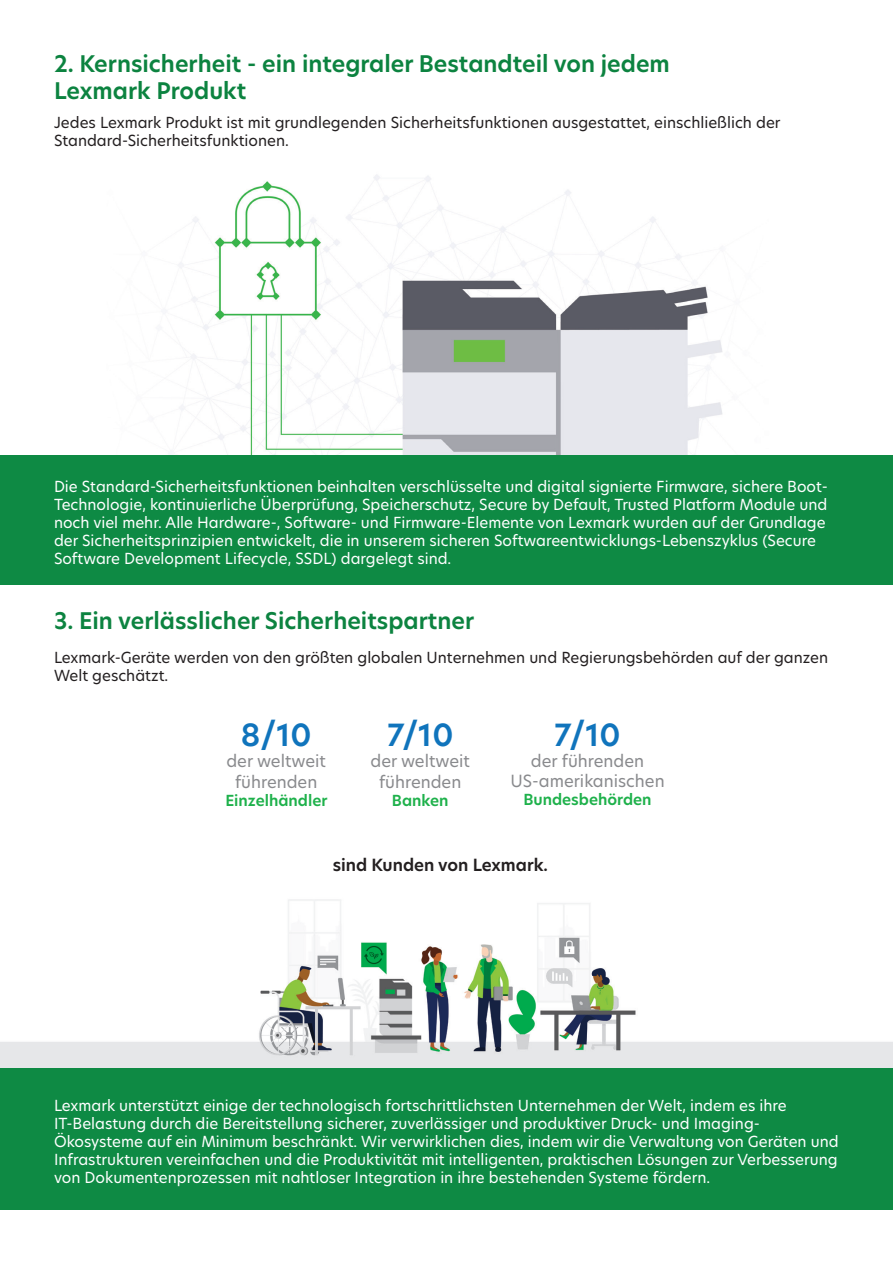
<style>
.page{position:relative;width:893px;height:1263px;background:#fff}
.page>*{position:absolute;margin:0;border:0;box-sizing:border-box;transform-origin:0 0}
.t1{font:600 30px "TP Hero";color:#1074bc}
.t2{font:600 22.5px/27px "TP Hero";color:#0c8340}
.t3{font:16.5px/21px "TP Hero";color:#898a8d;text-align:center}
.t4{font:600 16.5px "TP Hero";color:#231f20}
.t5{font:15px/18px "TP Hero";color:#fff}
.t6{font:15px/18px "TP Hero";color:#231f20}
.t7{font:600 15px "TP Hero";color:#1eb14b}
</style>
<div class="page">
<img style="left:170px;top:174px;width:553px;height:281px">
<div style="left:0;top:455px;width:893px;height:130px;background:#0e8a44"></div>
<img style="left:0;top:899px;width:893px;height:169px">
<div style="left:0;top:1068px;width:893px;height:141px;background:#0e8a44"></div>
<h2 class="t2" style="left:54px;top:50px;width:617px">2. Kernsicherheit - ein integraler Bestandteil von jedem<br>Lexmark Produkt</h2>
<p class="t6" style="left:54px;top:113px;width:728px">Jedes Lexmark Produkt ist mit grundlegenden Sicherheitsfunktionen ausgestattet, einschließlich der<br>Standard-Sicherheitsfunktionen.</p>
<p class="t5" style="left:54px;top:477px;width:775px">Die Standard-Sicherheitsfunktionen beinhalten verschlüsselte und digital signierte Firmware, sichere Boot-Technologie, kontinuierliche Überprüfung, Speicherschutz, Secure by Default, Trusted Platform Module und noch viel mehr. Alle Hardware-, Software- und Firmware-Elemente von Lexmark wurden auf der Grundlage der Sicherheitsprinzipien entwickelt, die in unserem sicheren Softwareentwicklungs-Lebenszyklus (Secure Software Development Lifecycle, SSDL) dargelegt sind.</p>
<h2 class="t2" style="left:54px;top:607px;width:422px">3. Ein verlässlicher Sicherheitspartner</h2>
<p class="t6" style="left:54px;top:648px;width:776px">Lexmark-Geräte werden von den größten globalen Unternehmen und Regierungsbehörden auf der ganzen<br>Welt geschätzt.</p>
<h1 class="t1" style="left:241px;top:715px;width:72px">8/10</h1>
<p class="t3" style="left:226px;top:750px;width:101px">der weltweit führenden</p>
<p class="t7" style="left:225px;top:790px;width:104px">Einzelhändler</p>
<h1 class="t1" style="left:387px;top:715px;width:68px">7/10</h1>
<p class="t3" style="left:370px;top:750px;width:101px">der weltweit führenden</p>
<p class="t7" style="left:392px;top:790px;width:58px">Banken</p>
<h1 class="t1" style="left:554px;top:715px;width:68px">7/10</h1>
<p class="t3" style="left:510px;top:751px;width:156px;line-height:19.5px">der führenden<br>US-amerikanischen</p>
<p class="t7" style="left:523px;top:789px;width:130px">Bundesbehörden</p>
<p class="t4" style="left:333px;top:853px;width:217px">sind Kunden von Lexmark.</p>
<p class="t5" style="left:54px;top:1096px;width:786px">Lexmark unterstützt einige der technologisch fortschrittlichsten Unternehmen der Welt, indem es ihre IT-Belastung durch die Bereitstellung sicherer, zuverlässiger und produktiver Druck- und Imaging-Ökosysteme auf ein Minimum beschränkt. Wir verwirklichen dies, indem wir die Verwaltung von Geräten und Infrastrukturen vereinfachen und die Produktivität mit intelligenten, praktischen Lösungen zur Verbesserung von Dokumentenprozessen mit nahtloser Integration in ihre bestehenden Systeme fördern.</p>
</div>
